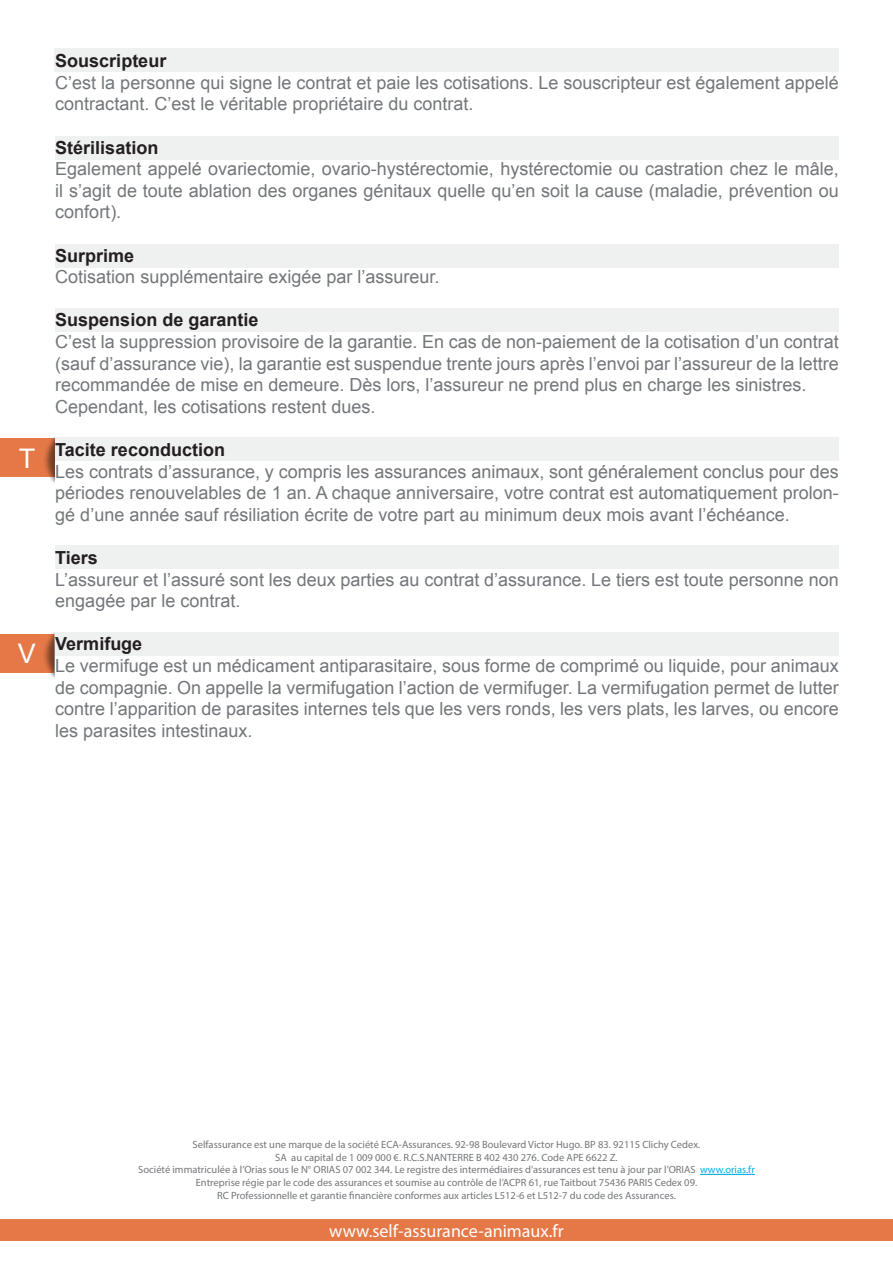
<style>
.page{position:relative;width:893px;height:1263px;background:#fff}
.page>*{position:absolute;margin:0;border:0;box-sizing:border-box;transform-origin:0 0}
.t1{font:27px "Arial";color:#fff}
.t2{font:18px/21.6px "Arial";color:#73767a;text-align:justify}
.t3{font:700 18px "Arial";color:#231f20}
.t4{font:18px "Myriad Pro";color:#fff}
.t5{font:10.5px/12.6px "Myriad Pro";color:#73767a;text-align:center}
.s1{color:#00aeef}
</style>
<div class="page">
<hr style="left:700px;top:1174px;width:55px;height:1px;background:#00aeef">
<div style="left:0;top:1219px;width:893px;height:22px;background:#e47847"></div>
<div style="left:54px;top:48px;width:785px;height:24px;background:#eff0f0"></div>
<div style="left:55px;top:136px;width:784px;height:23px;background:#eff0f0"></div>
<div style="left:55px;top:244px;width:784px;height:24px;background:#eff0f0"></div>
<div style="left:55px;top:308px;width:784px;height:24px;background:#eff0f0"></div>
<div style="left:55px;top:437px;width:784px;height:24px;background:#eff0f0"></div>
<div style="left:55px;top:545px;width:784px;height:24px;background:#eff0f0"></div>
<div style="left:55px;top:632px;width:784px;height:24px;background:#eff0f0"></div>
<div style="left:0;top:438px;width:54px;height:39px;background:#e47847"></div>
<div style="left:0;top:634px;width:54px;height:39px;background:#e47847"></div>
<img style="left:44px;top:437px;width:10px;height:45px">
<img style="left:44px;top:632px;width:10px;height:46px">
<p class="t1" style="left:19px;top:440px;width:18px">T</p>
<h1 class="t1" style="left:18px;top:636px;width:20px">V</h1>
<p class="t3" style="left:55px;top:49px;width:113px">Souscripteur</p>
<p class="t2" style="left:55px;top:72px;width:785px">C’est la personne qui signe le contrat et paie les cotisations. Le souscripteur est également appelé contractant. C’est le véritable propriétaire du contrat.</p>
<p class="t3" style="left:55px;top:135px;width:105px">Stérilisation</p>
<p class="t2" style="left:55px;top:158px;width:785px">Egalement appelé ovariectomie, ovario-hystérectomie, hystérectomie ou castration chez le mâle, il s’agit de toute ablation des organes génitaux quelle qu’en soit la cause (maladie, prévention ou confort).</p>
<p class="t3" style="left:55px;top:243px;width:81px">Surprime</p>
<p class="t2" style="left:55px;top:266px;width:386px">Cotisation supplémentaire exigée par l’assureur.</p>
<p class="t3" style="left:55px;top:308px;width:205px">Suspension de garantie</p>
<p class="t2" style="left:55px;top:331px;width:785px">C’est la suppression provisoire de la garantie. En cas de non-paiement de la cotisation d’un contrat (sauf d’assurance vie), la garantie est suspendue trente jours après l’envoi par l’assureur de la lettre recommandée de mise en demeure. Dès lors, l’assureur ne prend plus en charge les sinistres.</p>
<p class="t2" style="left:55px;top:396px;width:322px">Cependant, les cotisations restent dues.</p>
<p class="t3" style="left:55px;top:438px;width:171px">Tacite reconduction</p>
<p class="t2" style="left:55px;top:461px;width:785px">Les contrats d’assurance, y compris les assurances animaux, sont généralement conclus pour des périodes renouvelables de 1 an. A chaque anniversaire, votre contrat est automatiquement prolon&shy;gé d’une année sauf résiliation écrite de votre part au minimum deux mois avant l’échéance.</p>
<p class="t3" style="left:55px;top:546px;width:44px">Tiers</p>
<p class="t2" style="left:55px;top:569px;width:785px">L’assureur et l’assuré sont les deux parties au contrat d’assurance. Le tiers est toute personne non engagée par le contrat.</p>
<p class="t3" style="left:55px;top:632px;width:89px">Vermifuge</p>
<p class="t2" style="left:55px;top:655px;width:785px">Le vermifuge est un médicament antiparasitaire, sous forme de comprimé ou liquide, pour animaux de compagnie. On appelle la vermifugation l’action de vermifuger. La vermifugation permet de lutter contre l’apparition de parasites internes tels que les vers ronds, les vers plats, les larves, ou encore les parasites intestinaux.</p>
<p class="t5" style="left:138px;top:1138px;width:618px">Selfassurance est une marque de la société ECA-Assurances. 92-98 Boulevard Victor Hugo. BP 83. 92115 Clichy Cedex.<br>SA au capital de 1 009 000 €. R.C.S.NANTERRE B 402 430 276. Code APE 6622 Z.<br>Société immatriculée à l’Orias sous le N° ORIAS 07 002 344. Le registre des intermédiaires d’assurances est tenu à jour par l’ORIAS <span class="s1">www.orias.fr </span>Entreprise régie par le code des assurances et soumise au contrôle de l’ACPR 61, rue Taitbout 75436 PARIS Cedex 09.<br>RC Professionnelle et garantie financière conformes aux articles L512-6 et L512-7 du code des Assurances.</p>
<p class="t4" style="left:329px;top:1220px;width:236px">www.self-assurance-animaux.fr</p>
</div>
